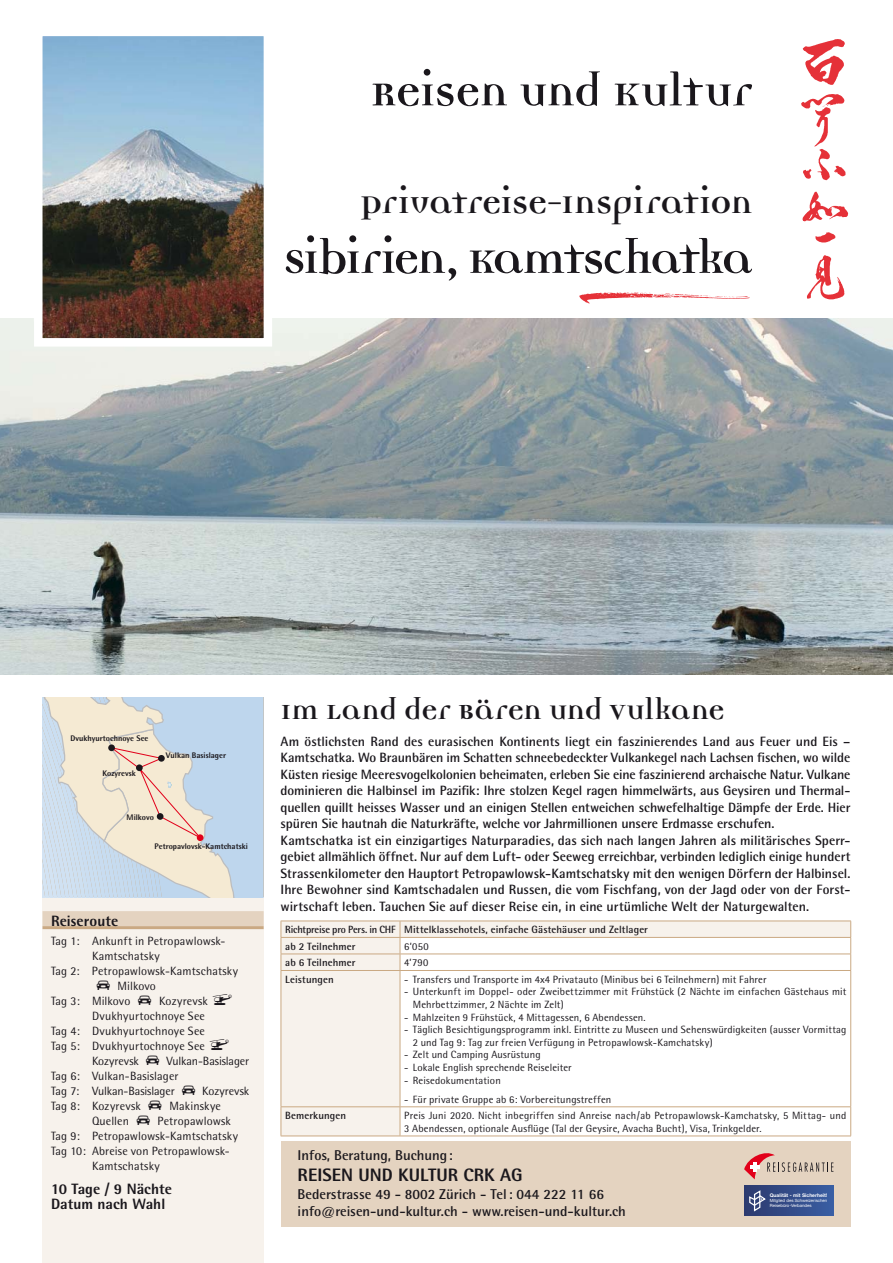
<style>
.page{position:relative;width:893px;height:1263px;background:#fff}
.page>*{position:absolute;margin:0;border:0;box-sizing:border-box;transform-origin:0 0}
.t1{font:700 52.5px "Democratica";letter-spacing:-.035em;color:#1a171c}
.t2{font:700 51px "Democratica";letter-spacing:-.01em;color:#1a171c}
.t3{font:700 39px "Democratica";letter-spacing:-.005em;color:#1a171c}
.t4{font:700 33px "Democratica";letter-spacing:-.005em;color:#1a171c}
.t5{font:800 18px "Rotis Semi Sans";color:#1a171c}
.t6{font:800 15px/15px "Rotis Semi Sans";color:#1a171c}
.t7{font:700 14.25px/17.1px "Rotis Semi Sans";color:#1a171c}
.t8{font:700 13.5px/16.5px "Rotis Semi Sans";letter-spacing:-.005em;color:#1a171c}
.t9{font:12px "Rotis Semi Sans";letter-spacing:.01em;color:#1a171c}
.t10{font:12px "Rotis Semi Sans";letter-spacing:-.01em;color:#1a171c}
.t11{font:10.5px/12.6px "Rotis Semi Sans";letter-spacing:.015em;color:#1a171c}
.t12{font:700 10.5px/16.5px "Rotis Semi Sans";letter-spacing:.005em;color:#1a171c}
.t13{font:800 8.1px "Rotis Semi Sans";color:#1a171c}
.t14{font:700 4.95px "Helvetica Neue";color:#fff}
.t15{font:4.35px/5.2px "Helvetica Neue";color:#fff}
.s1{font-family:"Transportation P01";font-size:22.5px}
</style>
<div class="page">
<img style="left:801px;top:39px;width:48px;height:261px">
<img style="left:579px;top:293px;width:171px;height:11px">
<div style="left:43px;top:697px;width:221px;height:566px;background:#f7f2ec"></div>
<div style="left:281px;top:1142px;width:569px;height:85px;background:#e4d3c0"></div>
<svg style="left:744px;top:1153px;width:89px;height:26px"></svg>
<div style="left:744px;top:1186px;width:89px;height:30px;background:linear-gradient(to right,#2d396d,#395da3)"></div>
<svg style="left:749px;top:1189px;width:18px;height:23px"></svg>
<img style="left:0;top:319px;width:893px;height:355px">
<svg style="left:30px;top:36px;width:246px;height:315px;background:#878f94"></svg>
<svg style="left:43px;top:697px;width:221px;height:200px;background:#d7ddde"></svg>
<div style="left:157px;top:813px;width:6px;height:7px;background:#1a171c;border-radius:50%"></div>
<div style="left:136px;top:764px;width:7px;height:7px;background:#1a171c;border-radius:50%"></div>
<div style="left:158px;top:755px;width:7px;height:7px;background:#1a171c;border-radius:50%"></div>
<div style="left:108px;top:744px;width:7px;height:7px;background:#1a171c;border-radius:50%"></div>
<div style="left:197px;top:834px;width:6px;height:7px;background:#e2001a;border-radius:50%"></div>
<svg style="left:282px;top:922px;width:568px;height:214px"></svg>
<hr style="left:281px;top:954px;width:119px;height:1px;background:#caa983">
<hr style="left:400px;top:954px;width:451px;height:1px;background:#caa983">
<hr style="left:281px;top:970px;width:119px;height:1px;background:#caa983">
<hr style="left:281px;top:971px;width:1px;height:135px;background:#caa983">
<hr style="left:400px;top:970px;width:451px;height:1px;background:#caa983">
<hr style="left:400px;top:971px;width:1px;height:135px;background:#caa983">
<hr style="left:850px;top:971px;width:1px;height:135px;background:#caa983">
<hr style="left:281px;top:1106px;width:119px;height:1px;background:#caa983">
<svg style="left:281px;top:1107px;width:1px;height:29px"></svg>
<hr style="left:400px;top:1106px;width:451px;height:1px;background:#caa983">
<svg style="left:400px;top:1107px;width:1px;height:29px"></svg>
<svg style="left:850px;top:1107px;width:1px;height:29px"></svg>
<hr style="left:281px;top:1136px;width:570px;height:1px;background:#caa983">
<svg style="left:281px;top:922px;width:1px;height:48px"></svg>
<hr style="left:281px;top:921px;width:570px;height:1px;background:#caa983">
<svg style="left:400px;top:921px;width:1px;height:49px"></svg>
<svg style="left:850px;top:921px;width:1px;height:49px"></svg>
<hr style="left:281px;top:937px;width:570px;height:1px;background:#caa983">
<div style="left:43px;top:911px;width:221px;height:15px;background:#e4d3c0"></div>
<hr style="left:43px;top:926px;width:221px;height:3px;background:#caa983">
<h2 class="t2" style="left:370px;top:64px;width:384px">Reisen und Kultur</h2>
<h3 class="t3" style="left:360px;top:181px;width:395px">Privatreise-Inspiration</h3>
<h1 class="t1" style="left:284px;top:230px;width:470px">Sibirien, Kamtschatka</h1>
<p class="t13" style="left:71px;top:735px;width:79px">Dvukhyurtochnoye See</p>
<p class="t13" style="left:102px;top:770px;width:35px">Kozyrevsk</p>
<p class="t13" style="left:166px;top:753px;width:62px">Vulkan Basislager</p>
<p class="t13" style="left:127px;top:814px;width:29px">Milkovo</p>
<p class="t13" style="left:155px;top:844px;width:95px">Petropavlovsk-Kamtchatski</p>
<p class="t6" style="left:51px;top:915px;width:69px">Reiseroute</p>
<p class="t9" style="left:51px;top:937px;width:176px">Tag 1: Ankunft in Petropawlowsk-</p>
<p class="t9" style="left:92px;top:952px;width:69px">Kamtschatsky</p>
<p class="t9" style="left:51px;top:967px;width:189px">Tag 2: Petropawlowsk-Kamtschatsky</p>
<p class="t9" style="left:92px;top:982px;width:65px"><span class="s1">H</span> Milkovo</p>
<p class="t9" style="left:51px;top:997px;width:184px">Tag 3: Milkovo <span class="s1">H</span> Kozyrevsk <span class="s1">5</span></p>
<p class="t9" style="left:92px;top:1012px;width:115px">Dvukhyurtochnoye See</p>
<p class="t9" style="left:51px;top:1027px;width:156px">Tag 4: Dvukhyurtochnoye See</p>
<p class="t9" style="left:51px;top:1042px;width:181px">Tag 5: Dvukhyurtochnoye See <span class="s1">5</span></p>
<p class="t10" style="left:92px;top:1057px;width:159px">Kozyrevsk <span class="s1">H</span> Vulkan-Basislager</p>
<p class="t9" style="left:51px;top:1072px;width:129px">Tag 6: Vulkan-Basislager</p>
<p class="t10" style="left:51px;top:1087px;width:200px">Tag 7: Vulkan-Basislager <span class="s1">H</span> Kozyrevsk</p>
<p class="t9" style="left:51px;top:1102px;width:171px">Tag 8: Kozyrevsk <span class="s1">H</span> Makinskye</p>
<p class="t9" style="left:92px;top:1117px;width:140px">Quellen <span class="s1">H</span> Petropawlowsk</p>
<p class="t9" style="left:51px;top:1132px;width:189px">Tag 9: Petropawlowsk-Kamtschatsky</p>
<p class="t9" style="left:51px;top:1147px;width:180px">Tag 10: Abreise von Petropawlowsk-</p>
<p class="t9" style="left:92px;top:1162px;width:69px">Kamtschatsky</p>
<p class="t6" style="left:51px;top:1183px;width:123px">10 Tage / 9 Nächte<br>Datum nach Wahl</p>
<h3 class="t4" style="left:281px;top:692px;width:445px">Im Land der Bären und Vulkane</h3>
<p class="t8" style="left:281px;top:734px;width:571px">Am östlichsten Rand des eurasischen Kontinents liegt ein faszinierendes Land aus Feuer und Eis – Kamtschatka. Wo Braunbären im Schatten schneebedeckter Vulkankegel nach Lachsen fischen, wo wilde Küsten riesige Meeresvogelkolonien beheimaten, erleben Sie eine faszinierend archaische Natur. Vulkane dominieren die Halbinsel im Pazifik: Ihre stolzen Kegel ragen himmelwärts, aus Geysiren und Thermal&shy;quellen quillt heisses Wasser und an einigen Stellen entweichen schwefelhaltige Dämpfe der Erde. Hier spüren Sie hautnah die Naturkräfte, welche vor Jahrmillionen unsere Erdmasse erschufen.<br>Kamtschatka ist ein einzigartiges Naturparadies, das sich nach langen Jahren als militärisches Sperr&shy;gebiet allmählich öffnet. Nur auf dem Luft- oder Seeweg erreichbar, verbinden lediglich einige hundert Strassenkilometer den Hauptort Petropawlowsk-Kamtschatsky mit den wenigen Dörfern der Halbinsel.<br>Ihre Bewohner sind Kamtschadalen und Russen, die vom Fischfang, von der Jagd oder von der Forst&shy;wirtschaft leben. Tauchen Sie auf dieser Reise ein, in eine urtümliche Welt der Naturgewalten.</p>
<p class="t12" style="left:285px;top:922px;width:364px">Richtpreise pro Pers. in CHF Mittelklassehotels, einfache Gästehäuser und Zeltlager ab 2 Teilnehmer</p>
<p class="t11" style="left:404px;top:941px;width:26px">6’050</p>
<p class="t12" style="left:285px;top:955px;width:72px">ab 6 Teilnehmer</p>
<p class="t11" style="left:404px;top:957px;width:25px">4’790</p>
<p class="t12" style="left:285px;top:972px;width:50px">Leistungen</p>
<p class="t11" style="left:404px;top:974px;width:364px">- Transfers und Transporte im 4x4 Privatauto (Minibus bei 6 Teilnehmern) mit Fahrer</p>
<p class="t11" style="left:413px;top:986px;width:435px;text-indent:-9px">- Unterkunft im Doppel- oder Zweibettzimmer mit Frühstück (2 Nächte im einfachen Gästehaus mit<br>Mehrbettzimmer, 2 Nächte im Zelt)</p>
<p class="t11" style="left:404px;top:1012px;width:243px">- Mahlzeiten 9 Frühstück, 4 Mittagessen, 6 Abendessen.</p>
<p class="t11" style="left:413px;top:1024px;width:435px;text-indent:-9px">- Täglich Besichtigungsprogramm inkl. Eintritte zu Museen und Sehenswürdigkeiten (ausser Vormittag<br>2 und Tag 9: Tag zur freien Verfügung in Petropawlowsk-Kamchatsky)</p>
<p class="t11" style="left:404px;top:1049px;width:138px">- Zelt und Camping Ausrüstung</p>
<p class="t11" style="left:404px;top:1062px;width:169px">- Lokale English sprechende Reiseleiter</p>
<p class="t11" style="left:404px;top:1075px;width:98px">- Reisedokumentation</p>
<p class="t11" style="left:404px;top:1094px;width:209px">- Für private Gruppe ab 6: Vorbereitungstreffen</p>
<p class="t12" style="left:285px;top:1108px;width:62px">Bemerkungen</p>
<p class="t11" style="left:404px;top:1110px;width:444px">Preis Juni 2020. Nicht inbegriffen sind Anreise nach/ab Petropawlowsk-Kamchatsky, 5 Mittag- und<br>3 Abendessen, optionale Ausflüge (Tal der Geysire, Avacha Bucht), Visa, Trinkgelder.</p>
<p class="t7" style="left:298px;top:1148px;width:157px">Infos, Beratung, Buchung :</p>
<h3 class="t5" style="left:298px;top:1169px;width:226px">REISEN UND KULTUR CRK AG</h3>
<p class="t7" style="left:298px;top:1186px;width:330px">Bederstrasse 49 - 8002 Zürich - Tel : 044 222 11 66 info@reisen-und-kultur.ch - www.reisen-und-kultur.ch</p>
<p class="t14" style="left:770px;top:1193px;width:59px">Qualität - mit Sicherheit!</p>
<p class="t15" style="left:770px;top:1198px;width:59px">Mitglied des Schweizerischen<br>Reisebüro-Verbandes</p>
</div>
